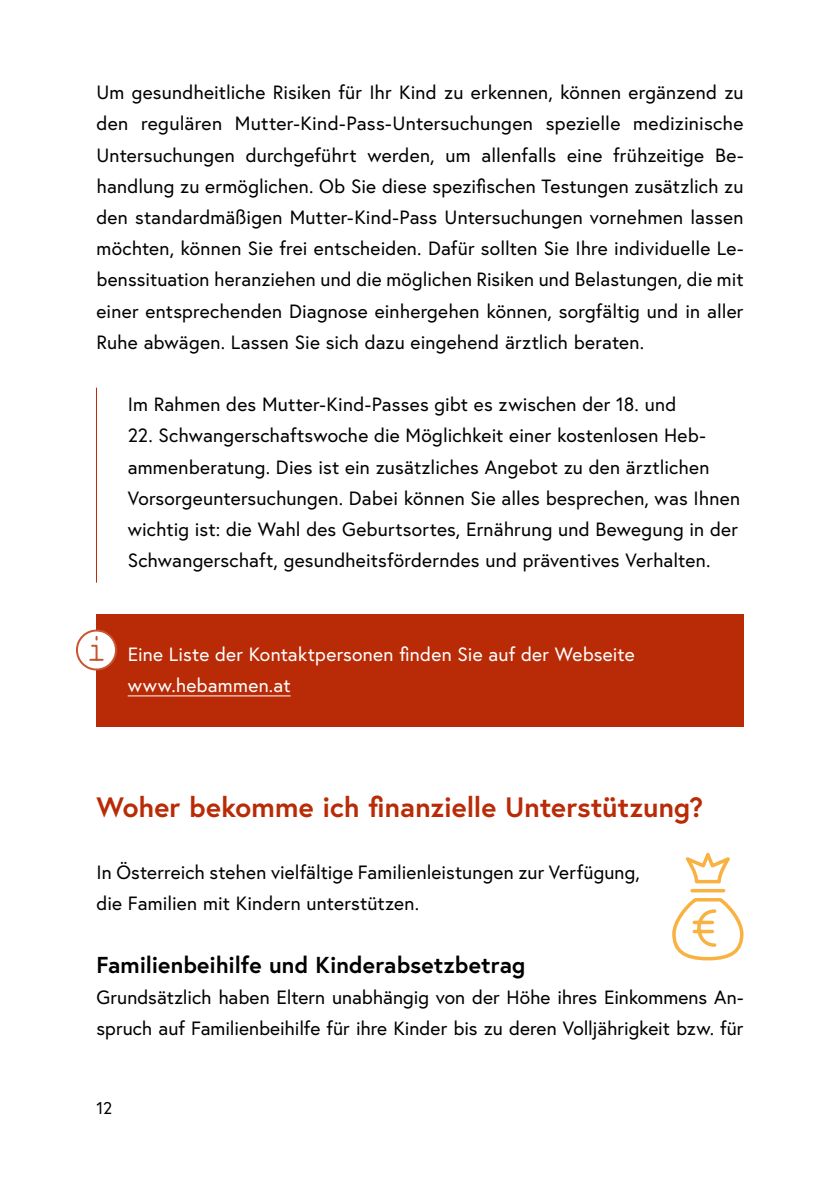
<style>
.page{position:relative;width:840px;height:1191px;background:#fff}
.page>*{position:absolute;margin:0;border:0;box-sizing:border-box;transform-origin:0 0}
.h2_ohne_Nummerierung{font:700 28px "Europa Austria";color:#b92b06}
.h3_ohne_Nummerierung{font:700 23px "Europa Austria";color:#000}
.Infobox_p_Infobox_ohne_h_Linie{font:19.2px/31.2px "Europa Austria";letter-spacing:.01em;color:#000;text-align:justify}
.p_Abstand_danach{font:19.2px/31.2px "Europa Austria";letter-spacing:.005em;color:#000}
.Infobox_p_Infobox_ohne_h_invers{font:19.2px/31.2px "Europa Austria";letter-spacing:.01em;color:#fff}
.t1{font:17px "Europa Austria";color:#000}
</style>
<div class="page">
<hr style="left:96px;top:388px;width:1px;height:194px;background:#b92b06">
<div style="left:96px;top:614px;width:647px;height:113px;background:#b92b06"></div>
<hr style="left:128px;top:695px;width:162px;height:1px;background:#fff">
<svg style="left:76px;top:629px;width:41px;height:42px"></svg>
<svg style="left:672px;top:852px;width:71px;height:108px"></svg>
<p class="Infobox_p_Infobox_ohne_h_Linie" style="left:96px;top:77px;width:648px">Um gesundheitliche Risiken für Ihr Kind zu erkennen, können ergänzend zu den regulären Mutter-Kind-Pass-Untersuchungen spezielle medizinische Untersuchungen durchgeführt werden, um allenfalls eine frühzeitige Be&shy;handlung zu ermöglichen. Ob Sie diese spezifischen Testungen zusätzlich zu den standardmäßigen Mutter-Kind-Pass Untersuchungen vornehmen lassen möchten, können Sie frei entscheiden. Dafür sollten Sie Ihre individuelle Le&shy;benssituation heranziehen und die möglichen Risiken und Belastungen, die mit einer entsprechenden Diagnose einhergehen können, sorgfältig und in aller Ruhe abwägen. Lassen Sie sich dazu eingehend ärztlich beraten.</p>
<p class="Infobox_p_Infobox_ohne_h_Linie" style="left:128px;top:388px;width:550px">Im Rahmen des Mutter-Kind-Passes gibt es zwischen der 18. und</p>
<p class="Infobox_p_Infobox_ohne_h_Linie" style="left:128px;top:420px;width:613px;text-align:left">22. Schwangerschaftswoche die Möglichkeit einer kostenlosen Heb&shy;ammenberatung. Dies ist ein zusätzliches Angebot zu den ärztlichen Vorsorgeuntersuchungen. Dabei können Sie alles besprechen, was Ihnen wichtig ist: die Wahl des Geburtsortes, Ernährung und Bewegung in der Schwangerschaft, gesundheitsförderndes und präventives Verhalten.</p>
<p class="Infobox_p_Infobox_ohne_h_invers" style="left:128px;top:638px;width:508px">Eine Liste der Kontaktpersonen finden Sie auf der Webseite www.hebammen.at</p>
<h2 class="h2_ohne_Nummerierung" style="left:96px;top:787px;width:607px">Woher bekomme ich finanzielle Unterstützung?</h2>
<p class="p_Abstand_danach" style="left:96px;top:856px;width:544px">In Österreich stehen vielfältige Familienleistungen zur Verfügung, die Familien mit Kindern unterstützen.</p>
<h3 class="h3_ohne_Nummerierung" style="left:96px;top:949px;width:430px">Familienbeihilfe und Kinderabsetzbetrag</h3>
<p class="p_Abstand_danach" style="left:96px;top:981px;width:648px">Grundsätzlich haben Eltern unabhängig von der Höhe ihres Einkommens An&shy;spruch auf Familienbeihilfe für ihre Kinder bis zu deren Volljährigkeit bzw. für</p>
<p class="t1" style="left:96px;top:1096px;width:17px">12</p>
</div>
